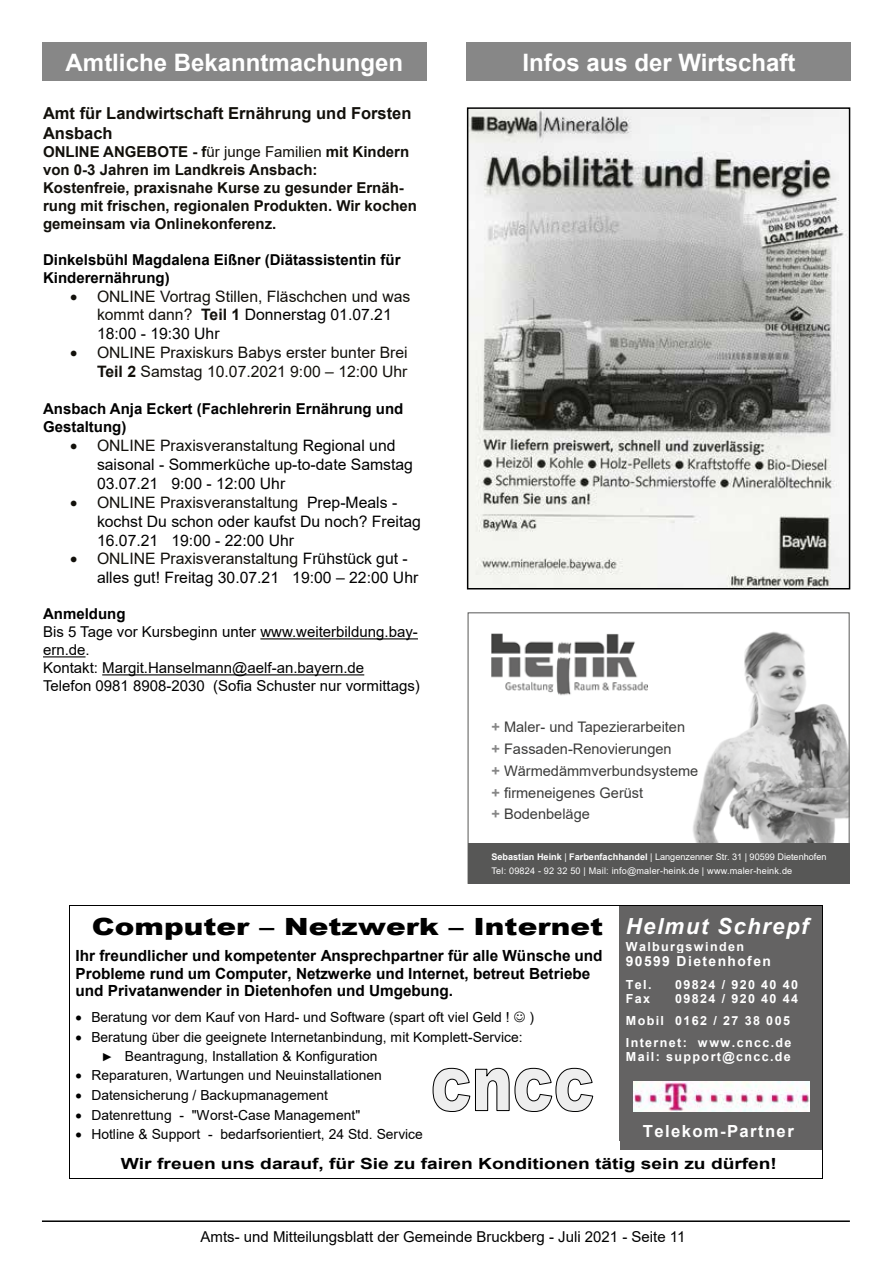
<style>
.page{position:relative;width:893px;height:1263px;background:#fff}
.page>*{position:absolute;margin:0;border:0;box-sizing:border-box;transform-origin:0 0}
.t1{font:700 24px "Arial";color:#fff}
.t2{font:900 23.7px "Arial";color:#000;scale:1.24 1}
.t3{font:italic 700 22.2px "Arial";letter-spacing:.065em;color:#fff}
.t4{font:700 16.65px "Arial";letter-spacing:.085em;color:#fff}
.t5{font:700 16.5px/19.8px "Arial";color:#12100b}
.t6{font:15.75px/18.9px "Arial";color:#000}
.t7{font:15.75px/18.9px "Arial";color:#12100b}
.t8{font:700 15.3px/17.5px "Arial";color:#000}
.t9{font:700 15.3px "Arial";color:#000;scale:1.25 1}
.t10{font:15px/18px "Arial";color:#000}
.t11{font:700 15px/18px "Arial";color:#12100b}
.t12{font:700 15px/18px "Arial";color:#000}
.t13{font:14.55px/21.9px "Arial";color:#3c3c3b}
.t14{font:13.8px/18.8px "Arial";color:#000}
.t15{font:700 13.8px "Arial";letter-spacing:.1em;color:#fff}
.t16{font:700 12.45px/21.6px "Arial";letter-spacing:.11em;color:#fff}
.t17{font:9.15px/13.6px "Arial";letter-spacing:.02em;color:#fff}
.s1{font-weight:400}
.s2{font-weight:700}
.s3{color:#000}
.s4{color:#12100b}
.s5{font-weight:700;color:#878787}
.s6{font-family:"Courier New"}
</style>
<div class="page">
<hr style="left:42px;top:1220px;width:808px;height:2px;background:#000">
<img style="left:469px;top:109px;width:379px;height:478px">
<img style="left:693px;top:631px;width:155px;height:212px">
<img style="left:491px;top:634px;width:157px;height:62px">
<div style="left:468px;top:843px;width:382px;height:40px;background:#575756"></div>
<div style="left:467px;top:43px;width:384px;height:38px;background:#878787"></div>
<hr style="left:260px;top:638px;width:158px;height:1px;background:#000">
<hr style="left:43px;top:656px;width:43px;height:1px;background:#000">
<hr style="left:102px;top:674px;width:262px;height:1px;background:#000">
<div style="left:620px;top:905px;width:6px;height:236px;background:#646363"></div>
<div style="left:620px;top:1141px;width:202px;height:9px;background:#646363"></div>
<div style="left:626px;top:905px;width:196px;height:34px;background:#646363"></div>
<div style="left:626px;top:939px;width:196px;height:15px;background:#646363"></div>
<div style="left:626px;top:954px;width:196px;height:24px;background:#646363"></div>
<div style="left:626px;top:978px;width:196px;height:14px;background:#646363"></div>
<div style="left:626px;top:992px;width:196px;height:22px;background:#646363"></div>
<div style="left:626px;top:1014px;width:196px;height:21px;background:#646363"></div>
<div style="left:626px;top:1035px;width:196px;height:15px;background:#646363"></div>
<div style="left:626px;top:1050px;width:196px;height:14px;background:#646363"></div>
<div style="left:626px;top:1064px;width:196px;height:57px;background:#646363"></div>
<div style="left:626px;top:1121px;width:196px;height:20px;background:#646363"></div>
<hr style="left:70px;top:905px;width:550px;height:1px;background:#000">
<hr style="left:620px;top:905px;width:202px;height:1px;background:#000">
<hr style="left:69px;top:905px;width:1px;height:245px;background:#000">
<hr style="left:822px;top:905px;width:1px;height:245px;background:#000">
<svg style="left:69px;top:1150px;width:1px;height:29px"></svg>
<hr style="left:70px;top:1178px;width:752px;height:1px;background:#000">
<svg style="left:822px;top:1150px;width:1px;height:29px"></svg>
<img style="left:633px;top:1081px;width:176px;height:30px">
<svg style="left:433px;top:1068px;width:76px;height:44px"></svg>
<svg style="left:515px;top:1068px;width:78px;height:44px"></svg>
<div style="left:42px;top:43px;width:384px;height:38px;background:#878787"></div>
<h1 class="t1" style="left:66px;top:45px;width:339px">Amtliche Bekanntmachungen</h1>
<p class="t5" style="left:43px;top:103px;width:370px">Amt für Landwirtschaft Ernährung und Forsten<br>Ansbach</p>
<p class="t11" style="left:43px;top:143px;width:376px">ONLINE ANGEBOTE - f<span class="s1">ür junge Familien</span> mit Kindern von 0-3 Jahren im Landkreis Ansbach:<br>Kostenfreie, praxisnahe Kurse zu gesunder Ernäh&shy;rung mit frischen, regionalen Produkten. Wir kochen gemeinsam via Onlinekonferenz.</p>
<p class="t12" style="left:43px;top:251px;width:359px">Dinkelsbühl Magdalena Eißner (Diätassistentin für<br>Kinderernährung)</p>
<p class="t7" style="left:97px;top:286px;width:315px;text-indent:-27px">• ONLINE Vortrag Stillen, Fläschchen und was kommt dann? <span class="s2">Teil 1</span> <span class="s3">Donnerstag 01.07.21<br>18:00 - 19:30 Uhr</span></p>
<p class="t7" style="left:70px;top:343px;width:339px;text-align:right">• ONLINE Praxiskurs Babys erster bunter Brei<br><span class="s2">Teil 2</span> Samstag 10.07.2021 9:00 – 12:00 Uhr</p>
<p class="t12" style="left:43px;top:400px;width:362px">Ansbach Anja Eckert (Fachlehrerin Ernährung und<br>Gestaltung)</p>
<p class="t6" style="left:97px;top:436px;width:317px;text-indent:-27px"><span class="s4">• ONLINE Praxisveranstaltung</span> Regional und saisonal - Sommerküche up-to-date Samstag<br>03.07.21 9:00 - 12:00 Uhr</p>
<p class="t6" style="left:97px;top:493px;width:325px;text-indent:-27px"><span class="s4">• ONLINE Praxisveranstaltung</span> Prep-Meals - kochst Du schon oder kaufst Du noch? Freitag<br>16.07.21 19:00 - 22:00 Uhr</p>
<p class="t6" style="left:97px;top:549px;width:323px;text-indent:-27px"><span class="s4">• ONLINE Praxisveranstaltung</span> Frühstück gut - alles gut! Freitag 30.07.21 19:00 – 22:00 Uhr</p>
<p class="t12" style="left:43px;top:605px;width:84px">Anmeldung</p>
<p class="t10" style="left:43px;top:623px;width:378px">Bis 5 Tage vor Kursbeginn unter www.weiterbildung.bay&shy;ern.de.<br>Kontakt: Margit.Hanselmann@aelf-an.bayern.de<br>Telefon 0981 8908-2030 (Sofia Schuster nur vormittags)</p>
<h1 class="t1" style="left:522px;top:45px;width:275px">Infos aus der Wirtschaft</h1>
<p class="t13" style="left:491px;top:716px;width:208px"><span class="s5">+</span> Maler- und Tapezierarbeiten<br><span class="s5">+</span> Fassaden-Renovierungen<br><span class="s5">+</span> Wärmedämmverbundsysteme <span class="s5">+</span> firmeneigenes Gerüst<br><span class="s5">+</span> Bodenbeläge</p>
<p class="t17" style="left:491px;top:850px;width:337px"><span class="s2">Sebastian Heink</span> | <span class="s2">Farbenfachhandel</span> | Langenzenner Str. 31 | 90599 Dietenhofen<br>Tel: 09824 - 92 32 50 | Mail: info@maler-heink.de | www.maler-heink.de</p>
<h3 class="t3" style="left:626px;top:912px;width:184px">Helmut Schrepf</h3>
<p class="t16" style="left:626px;top:935px;width:120px">Walburgswinden</p>
<p class="t15" style="left:626px;top:952px;width:147px">90599 Dietenhofen</p>
<p class="t16" style="left:626px;top:974px;width:27px">Tel.</p>
<p class="t16" style="left:675px;top:974px;width:125px">09824 / 920 40 40</p>
<p class="t16" style="left:626px;top:988px;width:26px">Fax</p>
<h2 class="t2" style="left:92px;top:910px;width:414px">Computer – Netzwerk – Internet</h2>
<p class="t8" style="left:76px;top:947px;width:529px">Ihr freundlicher und kompetenter Ansprechpartner für alle Wünsche und<br>Probleme rund um Computer, Netzwerke und Internet, betreut Betriebe und Privatanwender in Dietenhofen und Umgebung.</p>
<p class="t14" style="left:76px;top:1008px;width:436px">• Beratung vor dem Kauf von Hard- und Software (spart oft viel Geld !</p>
<p class="t14" style="left:529px;top:1008px;width:6px">)</p>
<p class="t14" style="left:103px;top:1027px;width:421px;text-indent:-28px">• Beratung über die geeignete Internetanbindung, mit Komplett-Service: <span class="s6">►</span> Beantragung, Installation &amp; Konfiguration</p>
<p class="t14" style="left:76px;top:1066px;width:308px">• Reparaturen, Wartungen und Neuinstallationen</p>
<p class="t14" style="left:76px;top:1086px;width:254px">• Datensicherung / Backupmanagement</p>
<p class="t14" style="left:76px;top:1105px;width:286px">• Datenrettung - "Worst-Case Management"</p>
<p class="t14" style="left:76px;top:1125px;width:349px">• Hotline &amp; Support - bedarfsorientiert, 24 Std. Service</p>
<p class="t16" style="left:626px;top:988px;width:174px;text-indent:49px">09824 / 920 40 44<br>Mobil 0162 / 27 38 005<br>Internet: www.cncc.de</p>
<p class="t16" style="left:626px;top:1046px;width:167px">Mail: support@cncc.de</p>
<p class="t4" style="left:643px;top:1119px;width:153px">Telekom-Partner</p>
<p class="t9" style="left:121px;top:1153px;width:526px">Wir freuen uns darauf, für Sie zu fairen Konditionen tätig sein zu dürfen!</p>
<p class="t10" style="left:201px;top:1228px;width:486px">Amts- und Mitteilungsblatt der Gemeinde Bruckberg - Juli 2021 - Seite 11</p>
</div>
